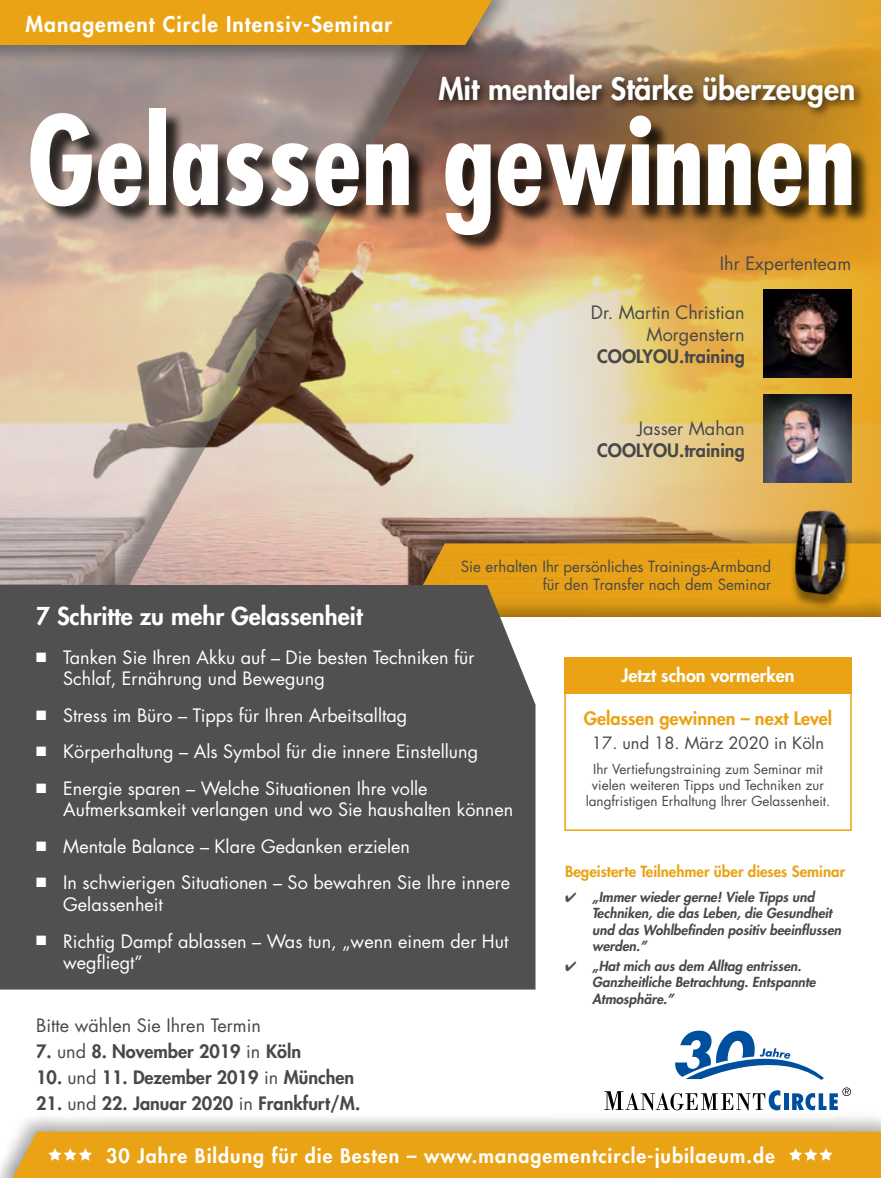
<style>
.page{position:relative;width:881px;height:1178px;background:#fff}
.page>*{position:absolute;margin:0;border:0;box-sizing:border-box;transform-origin:0 0}
.t1{font:700 condensed 120px "Futura Std";color:#fff}
.t2{font:800 30px "Futura Std";color:#fff}
.t3{font:800 24px "Futura Std";color:#fff}
.t4{font:800 21px "Futura Std";letter-spacing:.05em;color:#fff}
.t5{font:800 19.5px "Futura Std";letter-spacing:.05em;color:#fff}
.t6{font:18px/21.6px "Futura Std";color:#fff}
.t7{font:800 18px "Futura Std";color:#484847}
.t8{font:18px/21.6px "Futura Std";color:#484847;text-align:right}
.t9{font:800 18px "Futura Std";color:#eaa314}
.t10{font:800 18px "Futura Std";color:#fff}
.t11{font:16.5px "Futura Std";color:#484847}
.t12{font:15px/18px "Futura Std";color:#484847;text-align:right}
.t13{font:800 15px "Futura Std";color:#eaa314}
.t14{font:italic 800 13.5px/16.2px "Futura Std";color:#484847}
.t15{font:13.5px/16.2px "Futura Std";color:#484847;text-align:center}
.s1{font-weight:400}
.s2{color:#515050}
</style>
<div class="page">
<img style="left:0;top:64px;width:392px;height:521px">
<svg style="left:392px;top:0;width:488px;height:523px;background:#dec183"></svg>
<div style="left:0;top:0;width:516px;height:64px;background:#000;opacity:.35"></div>
<div style="left:0;top:0;width:492px;height:45px;background:#eaa314"></div>
<div style="left:385px;top:523px;width:495px;height:106px;background:#000;opacity:.35"></div>
<svg style="left:404px;top:543px;width:476px;height:54px;background:#de9b1a"></svg>
<div style="left:0;top:617px;width:880px;height:561px;background:#fff"></div>
<div style="left:0;top:1111px;width:880px;height:67px;background:#000;opacity:.35"></div>
<div style="left:0;top:585px;width:535px;height:404px;background:#515050"></div>
<div style="left:789px;top:515px;width:62px;height:94px;background:#000;opacity:.45"></div>
<img style="left:787px;top:504px;width:63px;height:95px">
<div style="left:34px;top:111px;width:836px;height:143px;background:#000;opacity:.75"></div>
<div style="left:433px;top:71px;width:431px;height:48px;background:#000;opacity:.75"></div>
<div style="left:564px;top:657px;width:287px;height:37px;background:#eaa314"></div>
<div style="left:564px;top:657px;width:287px;height:174px;border:2px solid #eaa314"></div>
<img style="left:763px;top:289px;width:88px;height:89px">
<img style="left:763px;top:394px;width:88px;height:89px">
<div style="left:13px;top:1132px;width:867px;height:46px;background:#eaa314"></div>
<div style="left:783px;top:1093px;width:5px;height:17px;background:#004e9e"></div>
<svg style="left:604px;top:1090px;width:176px;height:20px"></svg>
<svg style="left:792px;top:1087px;width:58px;height:23px"></svg>
<svg style="left:675px;top:1030px;width:148px;height:50px"></svg>
<p class="t4" style="left:26px;top:10px;width:368px">Management Circle Intensiv-Seminar</p>
<h2 class="t2" style="left:438px;top:70px;width:418px">Mit mentaler Stärke überzeugen</h2>
<h1 class="t1" style="left:27px;top:86px;width:829px">Gelassen gewinnen</h1>
<p class="t8" style="left:719px;top:253px;width:133px">Ihr Expertenteam</p>
<p class="t8" style="left:590px;top:302px;width:155px">Dr. Martin Christian<br>Morgenstern</p>
<p class="t7" style="left:597px;top:344px;width:149px">COOLYOU.training</p>
<p class="t8" style="left:637px;top:418px;width:109px">Jasser Mahan</p>
<p class="t7" style="left:597px;top:439px;width:149px">COOLYOU.training</p>
<p class="t12" style="left:460px;top:557px;width:311px">Sie erhalten Ihr persönliches Trainings-Armband für den Transfer nach dem Seminar</p>
<h3 class="t3" style="left:36px;top:601px;width:328px">7 Schritte zu mehr Gelassenheit</h3>
<p class="t6" style="left:63px;top:646px;width:412px;text-indent:-27px">■ Tanken Sie Ihren Akku auf – Die besten Techniken für<br>Schlaf, Ernährung und Bewegung</p>
<p class="t6" style="left:36px;top:705px;width:372px">■ Stress im Büro – Tipps für Ihren Arbeitsalltag</p>
<p class="t6" style="left:36px;top:741px;width:443px">■ Körperhaltung – Als Symbol für die innere Einstellung</p>
<p class="t6" style="left:63px;top:778px;width:451px;text-indent:-27px">■ Energie sparen – Welche Situationen Ihre volle<br>Aufmerksamkeit verlangen und wo Sie haushalten können</p>
<p class="t6" style="left:36px;top:836px;width:375px">■ Mentale Balance – Klare Gedanken erzielen</p>
<p class="t6" style="left:63px;top:872px;width:448px;text-indent:-27px">■ In schwierigen Situationen – So bewahren Sie Ihre innere<br>Gelassenheit</p>
<p class="t6" style="left:63px;top:930px;width:446px;text-indent:-27px">■ Richtig Dampf ablassen – Was tun, „wenn einem der Hut wegfliegt”</p>
<p class="t8" style="left:36px;top:1015px;width:226px">Bitte wählen Sie Ihren Termin</p>
<p class="t7" style="left:36px;top:1040px;width:266px">7. <span class="s1">und</span> 8. November 2019 <span class="s1">in</span> Köln</p>
<p class="t7" style="left:36px;top:1066px;width:319px">10. <span class="s1">und</span> 11. Dezember 2019 <span class="s1">in</span> München</p>
<p class="t7" style="left:36px;top:1092px;width:325px">21. <span class="s1">und</span> 22. Januar 2020 <span class="s1">in</span> Frankfurt/M.</p>
<p class="t10" style="left:621px;top:664px;width:174px">Jetzt schon vormerken</p>
<p class="t9" style="left:583px;top:707px;width:249px">Gelassen gewinnen – next Level</p>
<p class="t11" style="left:591px;top:732px;width:233px">17. und 18. März 2020 in Köln</p>
<p class="t15" style="left:585px;top:761px;width:246px">Ihr Vertiefungstraining zum Seminar mit vielen weiteren Tipps und Techniken zur langfristigen Erhaltung Ihrer Gelassenheit.</p>
<p class="t13" style="left:565px;top:862px;width:281px">Begeisterte Teilnehmer über dieses Seminar</p>
<p class="t14" style="left:592px;top:889px;width:250px;text-indent:-27px"><span class="s2">✔</span> „Immer wieder gerne! Viele Tipps und Techniken, die das Leben, die Gesundheit und das Wohlbefinden positiv beeinflussen werden.”</p>
<p class="t14" style="left:592px;top:958px;width:225px;text-indent:-27px"><span class="s2">✔</span> „Hat mich aus dem Alltag entrissen.<br>Ganzheitliche Betrachtung. Entspannte<br>Atmosphäre.”</p>
<p class="t5" style="left:106px;top:1143px;width:669px">30 Jahre Bildung für die Besten – www.managementcircle-jubilaeum.de</p>
</div>
